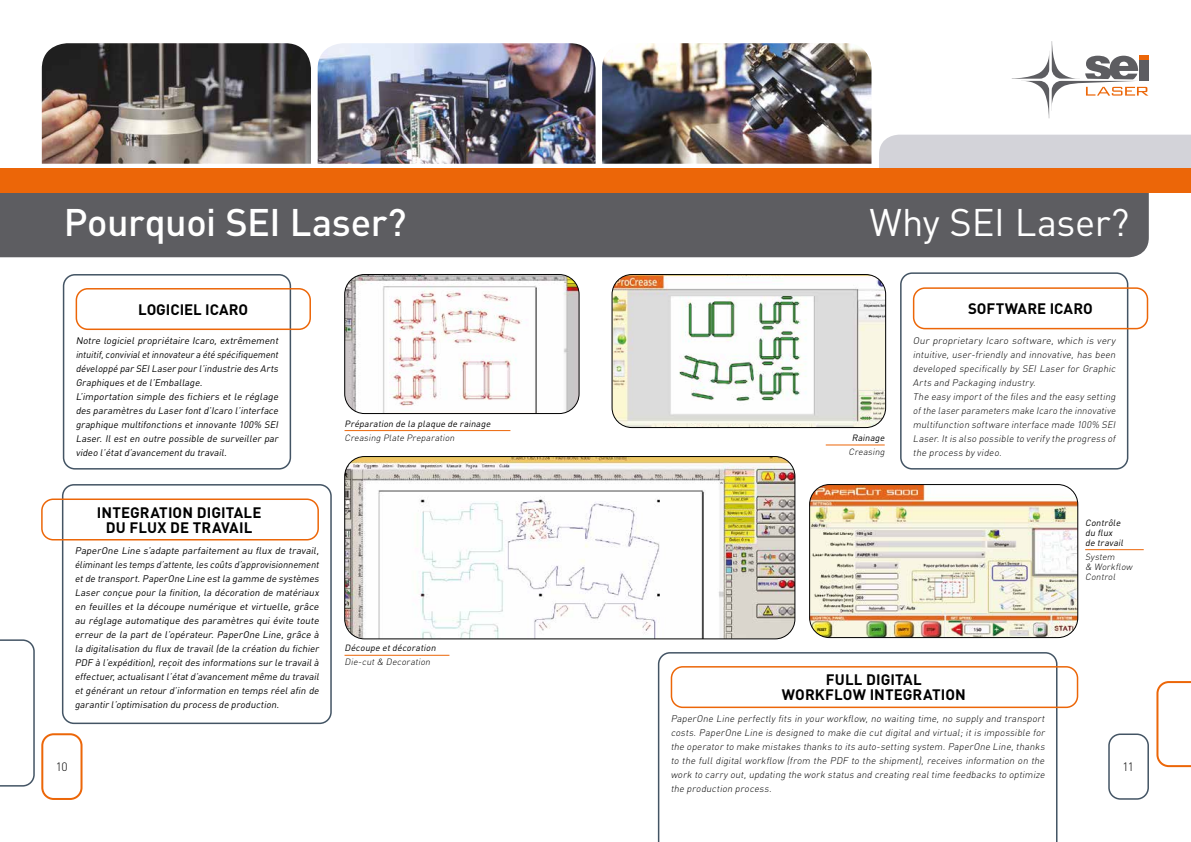
<style>
.page{position:relative;width:1191px;height:842px;background:#fff}
.page>*{position:absolute;margin:0;border:0;box-sizing:border-box;transform-origin:0 0}
.t1{font:500 38px "DIN Pro";letter-spacing:-.015em;color:#fff}
.t2{font:38px "DIN Pro";letter-spacing:-.005em;color:#fff}
.t3{font:700 15px/15px "DIN Pro";letter-spacing:.005em;color:#000;text-align:center}
.t4{font:300 12px "DIN Pro";color:#000}
.t5{font:italic 9.5px/14px "DIN Pro";color:#000}
.t6{font:italic 300 9.5px/14px "DIN Pro";color:#000;text-align:justify}
.t7{font:italic 300 9.5px/14px "DIN Pro";color:#000;scale:1.04 1}
.t8{font:italic 9px/10px "DIN Pro";color:#000}
.t9{font:italic 300 9px/10px "DIN Pro";color:#000}
</style>
<div class="page">
<svg style="left:1011px;top:41px;width:137px;height:77px"></svg>
<div style="left:41px;top:733px;width:41px;height:67px;border:2px solid #ec6608;border-radius:11px"></div>
<div style="left:1108px;top:733px;width:41px;height:67px;border:2px solid #435464;border-radius:11px"></div>
<svg style="left:0;top:639px;width:35px;height:148px"></svg>
<svg style="left:1156px;top:681px;width:35px;height:86px"></svg>
<div style="left:879px;top:135px;width:312px;height:34px;background:#d3d3d9"></div>
<div style="left:0;top:193px;width:1148px;height:64px;background:#5d5d61"></div>
<div style="left:0;top:169px;width:1191px;height:24px;background:#ec6608"></div>
<div style="left:63px;top:274px;width:228px;height:196px;border:2px solid #435464;border-radius:11px"></div>
<img style="left:42px;top:43px;width:269px;height:121px">
<img style="left:318px;top:43px;width:277px;height:121px">
<img style="left:602px;top:43px;width:269px;height:121px">
<div style="left:76px;top:288px;width:235px;height:42px;border:2px solid #ec6608;border-radius:11px"></div>
<div style="left:900px;top:272px;width:228px;height:198px;border:2px solid #435464;border-radius:11px"></div>
<div style="left:913px;top:287px;width:235px;height:42px;border:2px solid #ec6608;border-radius:11px"></div>
<img style="left:613px;top:274px;width:272px;height:154px">
<div style="left:611px;top:274px;width:275px;height:154px;border:1px solid #000;border-radius:20px"></div>
<img style="left:809px;top:484px;width:268px;height:154px">
<div style="left:809px;top:484px;width:269px;height:154px;border:1px solid #000;border-radius:20px"></div>
<img style="left:346px;top:274px;width:233px;height:140px">
<div style="left:344px;top:274px;width:235px;height:140px;border:1px solid #000;border-radius:20px"></div>
<img style="left:346px;top:456px;width:449px;height:183px">
<div style="left:344px;top:456px;width:451px;height:183px;border:1px solid #000;border-radius:20px"></div>
<hr style="left:344px;top:655px;width:105px;height:1px;background:#ec6608">
<hr style="left:1085px;top:549px;width:58px;height:1px;background:#ec6608">
<div style="left:62px;top:484px;width:270px;height:240px;border:2px solid #435464;border-radius:11px"></div>
<div style="left:41px;top:498px;width:278px;height:42px;border:2px solid #ec6608;border-radius:11px"></div>
<hr style="left:344px;top:430px;width:166px;height:1px;background:#ec6608">
<hr style="left:825px;top:445px;width:59px;height:1px;background:#ec6608">
<svg style="left:658px;top:652px;width:399px;height:190px"></svg>
<div style="left:670px;top:666px;width:408px;height:42px;border:2px solid #ec6608;border-radius:11px"></div>
<h1 class="t1" style="left:64px;top:196px;width:344px">Pourquoi SEI Laser?</h1>
<h1 class="t2" style="left:869px;top:196px;width:261px">Why SEI Laser?</h1>
<h2 class="t3" style="left:138px;top:301px;width:112px">LOGICIEL ICARO</h2>
<p class="t5" style="left:76px;top:333px;width:206px">Notre logiciel propriétaire Icaro, extrêmement intuitif,convivialetinnovateura été spécifiquement développé parSEILaserpourl’industrie des Arts Graphiques etde l’Emballage.<br>L’importation simple des fichiers et le réglage des paramètres du Laserfontd’Icaro l’interface graphique multifonctions et innovante 100% SEI Laser. Il est en outre possible de surveiller par video l’étatd’avancementdu travail.</p>
<h2 class="t3" style="left:97px;top:504px;width:166px">INTEGRATION DIGITALE<br>DU FLUX DE TRAVAIL</h2>
<p class="t5" style="left:75px;top:543px;width:248px;text-align:justify">PaperOne Line s’adapte parfaitement au flux de travail, éliminantles temps d’attente,les coûts d’approvisionnement etde transport.PaperOne Line estla gamme de systèmes Laser conçue pour la finition, la décoration de matériaux en feuilles et la découpe numérique et virtuelle, grâce au réglage automatique des paramètres qui évite toute erreur de la part de l’opérateur. PaperOne Line, grâce à la digitalisation du flux de travail(de la création du fichier PDF à l’expédition),reçoitdes informations surle travailà effectuer,actualisantl’étatd’avancementmême du travail et générant un retour d’information en temps réel afin de garantirl’optimisation du process de production.</p>
<p class="t8" style="left:344px;top:418px;width:150px">Préparation de la plaque de rainage</p>
<p class="t9" style="left:344px;top:432px;width:114px">Creasing Plate Preparation</p>
<p class="t8" style="left:851px;top:432px;width:36px">Rainage</p>
<p class="t9" style="left:848px;top:446px;width:40px">Creasing</p>
<p class="t8" style="left:344px;top:643px;width:95px">Découpe etdécoration</p>
<p class="t9" style="left:344px;top:657px;width:89px">Die-cut&amp; Decoration</p>
<h2 class="t3" style="left:968px;top:301px;width:126px">SOFTWARE ICARO</h2>
<p class="t7" style="left:913px;top:333px;width:198px">Our proprietary Icaro software, which is very intuitive, user-friendly and innovative, has been developed specifically by SEI Laser for Graphic Arts and Packaging industry.<br>The easy importofthe files and the easy setting ofthe laserparameters make Icaro the innovative multifunction software interface made 100% SEI Laser.Itis also possible to verify the progress of the process by video.</p>
<p class="t8" style="left:1085px;top:517px;width:42px">Contrôle du flux de travail</p>
<p class="t9" style="left:1085px;top:551px;width:51px">System<br>&amp; Workflow<br>Control</p>
<h2 class="t3" style="left:782px;top:672px;width:185px">FULL DIGITAL<br>WORKFLOW INTEGRATION</h2>
<p class="t6" style="left:670px;top:711px;width:377px">PaperOne Line perfectly fits in your workflow, no waiting time, no supply and transport costs. PaperOne Line is designed to make die cut digital and virtual; it is impossible for the operatorto make mistakes thanks to its auto-setting system.PaperOne Line,thanks to the full digital workflow (from the PDF to the shipment), receives information on the work to carry out,updating the work status and creating realtime feedbacks to optimize the production process.</p>
<p class="t4" style="left:56px;top:759px;width:13px">10</p>
<p class="t4" style="left:1122px;top:759px;width:13px">11</p>
</div>
